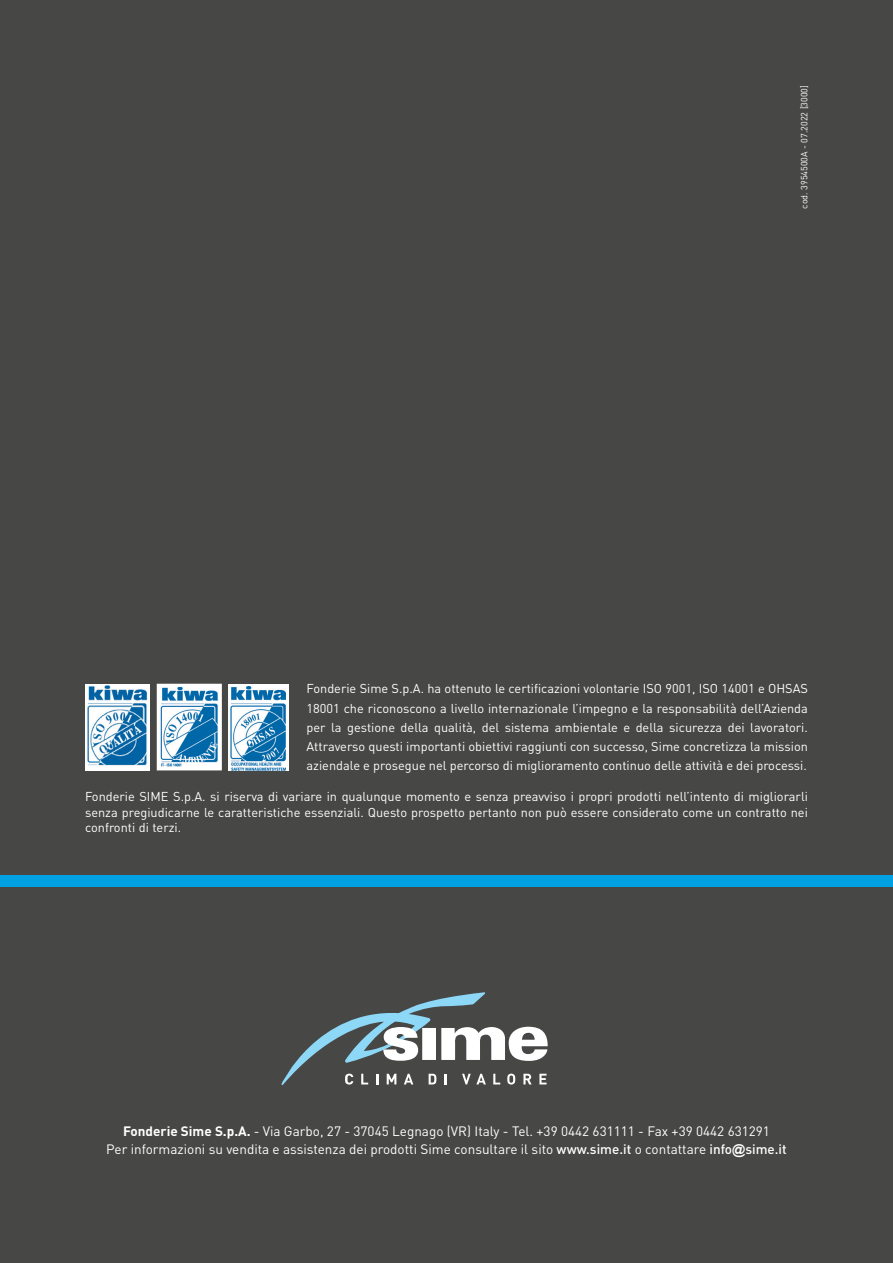
<style>
.page{position:relative;width:893px;height:1263px;background:#474746}
.page>*{position:absolute;margin:0;border:0;box-sizing:border-box;transform-origin:0 0}
.t1{font:13.5px/18px "DIN Pro";color:#fff;text-align:center}
.t2{font:12.75px/19.2px "DIN Pro";color:#fff;text-align:justify}
.t3{font:9px "DIN Pro";color:#fff}
.s1{font-weight:700}
.s2{font-weight:500}
.s3{font-family:"Arial";font-weight:700}
</style>
<div class="page">
<img style="left:161px;top:688px;width:57px;height:78px">
<div style="left:157px;top:684px;width:65px;height:86px;border:3px solid #fff"></div>
<div style="left:229px;top:684px;width:60px;height:86px;background:#fff"></div>
<img style="left:230px;top:686px;width:56px;height:84px">
<div style="left:85px;top:684px;width:65px;height:86px;background:#fff"></div>
<img style="left:87px;top:686px;width:61px;height:80px">
<div style="left:0;top:875px;width:893px;height:12px;background:#00a1e3"></div>
<svg style="left:281px;top:992px;width:267px;height:93px"></svg>
<p class="t3" style="left:798px;top:209px;width:125px;rotate:-90deg">cod. 3954500A - 07.2022 [3000]</p>
<p class="t2" style="left:306px;top:679px;width:503px">Fonderie Sime S.p.A. ha ottenuto le certificazioni volontarie ISO 9001, ISO 14001 e OHSAS 18001 che riconoscono a livello internazionale l’impegno e la responsabilità dell’Azienda per la gestione della qualità, del sistema ambientale e della sicurezza dei lavoratori.<br>Attraverso questi importanti obiettivi raggiunti con successo, Sime concretizza la mission aziendale e prosegue nel percorso di miglioramento continuo delle attività e dei processi.</p>
<p class="t2" style="left:85px;top:789px;width:724px;line-height:15.3px">Fonderie SIME S.p.A. si riserva di variare in qualunque momento e senza preavviso i propri prodotti nell’intento di migliorarli senza pregiudicarne le caratteristiche essenziali. Questo prospetto pertanto non può essere considerato come un contratto nei confronti di terzi.</p>
<p class="t1" style="left:106px;top:1121px;width:682px"><span class="s1">Fonderie Sime S.p.A.</span> - Via Garbo, 27 - 37045 Legnago (VR) Italy - Tel. +39 0442 631111 - Fax +39 0442 631291<br>Per informazioni su vendita e assistenza dei prodotti Sime consultare il sito <span class="s2">www.sime.it</span> o contattare <span class="s2">info</span><span class="s3">@</span><span class="s2">sime.it</span></p>
</div>
